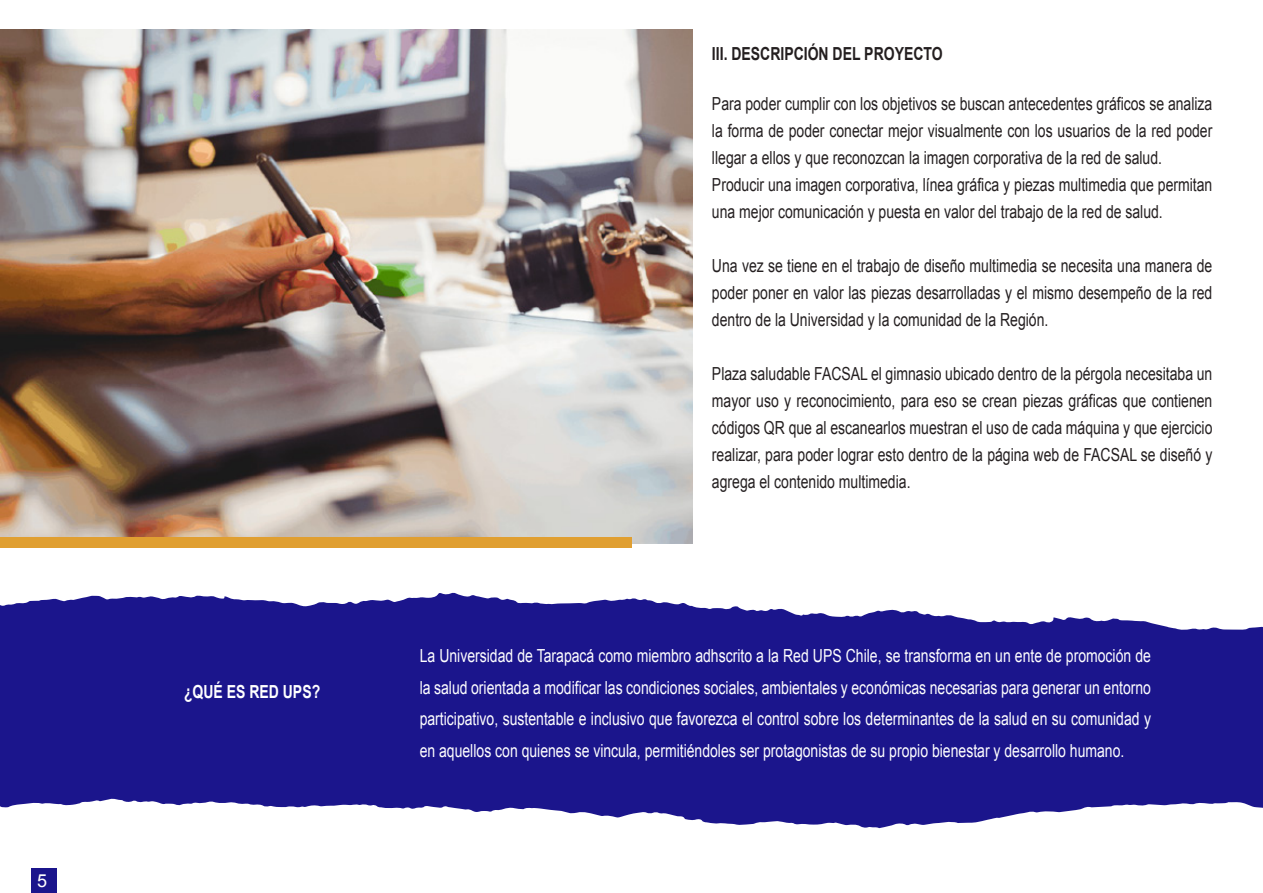
<style>
.page{position:relative;width:1263px;height:893px;background:#fff}
.page>*{position:absolute;margin:0;border:0;box-sizing:border-box;transform-origin:0 0}
.t1{font:47.1px "Bebas Neue";color:#fff;scale:.78 1}
.t2{font:18px/27px "Arial";color:#241f20;text-align:justify;scale:.78 1}
.t3{font:18px/31.5px "Arial";color:#fff;text-align:justify;scale:.78 1}
.t4{font:700 18px "Arial";color:#241f20;scale:.78 1}
.t5{font:700 18px "Arial";color:#fff;scale:.78 1}
.t6{font:18px "Arial";color:#fff}
</style>
<div class="page">
<svg style="left:0;top:593px;width:1263px;height:235px;fill:#1b158c"></svg>
<img style="left:0;top:29px;width:693px;height:514px">
<div style="left:0;top:538px;width:631px;height:10px;background:#e09f31"></div>
<div style="left:31px;top:869px;width:25px;height:24px;background:#1b158c"></div>
<h1 class="t1" style="left:42px;top:845px;width:20px">3</h1>
<p class="t6" style="left:37px;top:869px;width:12px">5</p>
<p class="t5" style="left:184px;top:680px;width:176px">¿QUÉ ES RED UPS?</p>
<p class="t4" style="left:712px;top:42px;width:297px">III. DESCRIPCIÓN DEL PROYECTO</p>
<p class="t2" style="left:712px;top:90px;width:643px;text-align:left">Para poder cumplir con los objetivos se buscan antecedentes gráficos se analiza la forma de poder conectar mejor visualmente con los usuarios de la red poder llegar a ellos y que reconozcan la imagen corporativa de la red de salud.<br>Producir una imagen corporativa, línea gráfica y piezas multimedia que permitan una mejor comunicación y puesta en valor del trabajo de la red de salud.</p>
<p class="t2" style="left:712px;top:252px;width:643px">Una vez se tiene en el trabajo de diseño multimedia se necesita una manera de poder poner en valor las piezas desarrolladas y el mismo desempeño de la red dentro de la Universidad y la comunidad de la Región.</p>
<p class="t2" style="left:712px;top:360px;width:643px">Plaza saludable FACSAL el gimnasio ubicado dentro de la pérgola necesitaba un mayor uso y reconocimiento, para eso se crean piezas gráficas que contienen códigos QR que al escanearlos muestran el uso de cada máquina y que ejercicio realizar, para poder lograr esto dentro de la página web de FACSAL se diseñó y agrega el contenido multimedia.</p>
<p class="t3" style="left:420px;top:640px;width:939px">La Universidad de Tarapacá como miembro adhscrito a la Red UPS Chile, se transforma en un ente de promoción de la salud orientada a modificar las condiciones sociales, ambientales y económicas necesarias para generar un entorno participativo, sustentable e inclusivo que favorezca el control sobre los determinantes de la salud en su comunidad y en aquellos con quienes se vincula, permitiéndoles ser protagonistas de su propio bienestar y desarrollo humano.</p>
</div>
